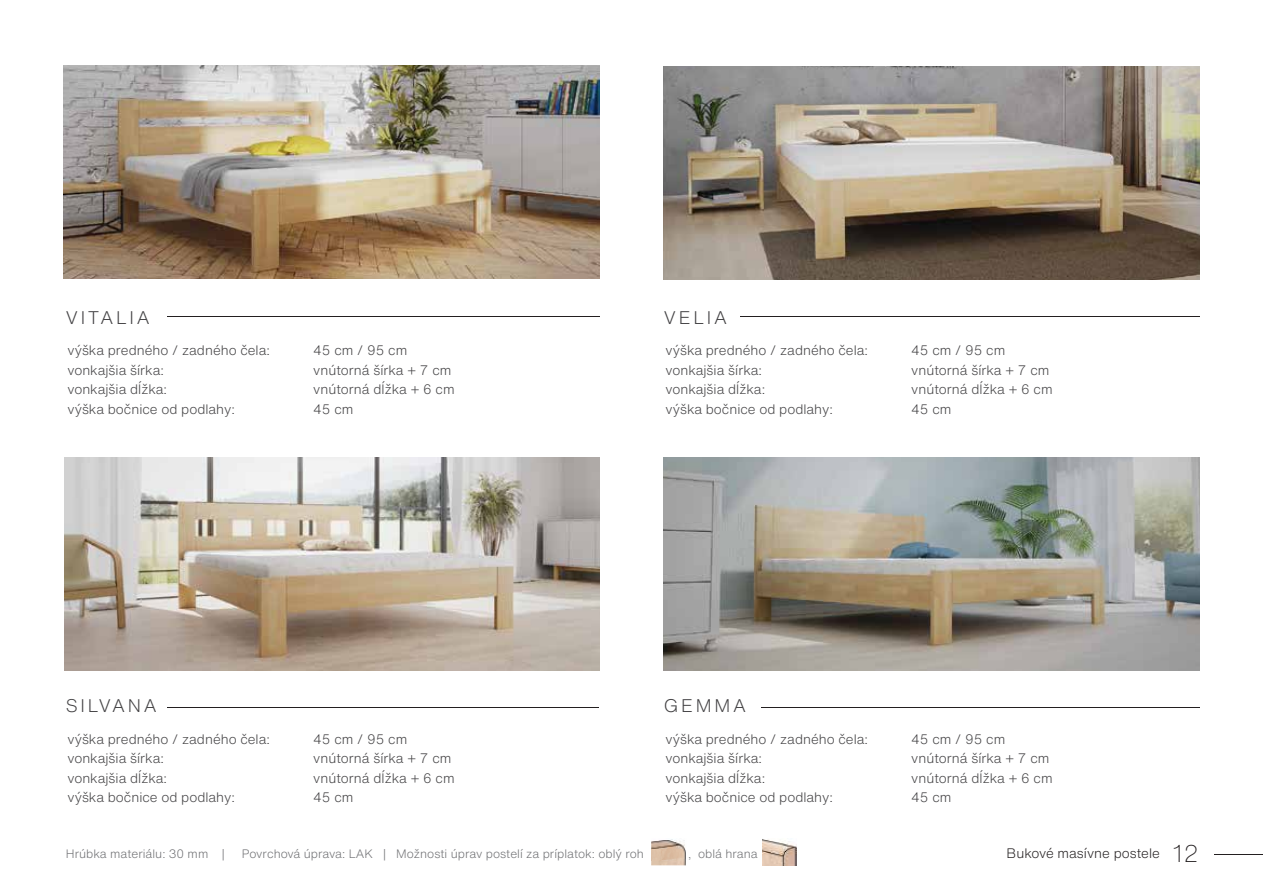
<style>
.page{position:relative;width:1263px;height:893px;background:#fff}
.page>*{position:absolute;margin:0;border:0;box-sizing:border-box;transform-origin:0 0}
.t1{font:300 18px "Helvetica Now Text";letter-spacing:.15em;color:#414042}
.t2{font:300 13.5px/19.5px "Helvetica Now Text";color:#414042}
.t3{font:300 13.5px "Helvetica Now Text";color:#231f20}
.t4{font:300 12px "Helvetica Now Text";color:#6d6e71}
.s1{font-weight:200;font-size:24px}
</style>
<div class="page">
<hr style="left:740px;top:316px;width:460px;height:1px;background:#231f20">
<hr style="left:167px;top:316px;width:433px;height:1px;background:#231f20">
<hr style="left:761px;top:707px;width:439px;height:1px;background:#231f20">
<hr style="left:167px;top:707px;width:432px;height:1px;background:#231f20">
<img style="left:664px;top:67px;width:536px;height:212px">
<img style="left:64px;top:66px;width:536px;height:212px">
<img style="left:64px;top:457px;width:535px;height:213px">
<img style="left:664px;top:457px;width:536px;height:213px">
<hr style="left:1214px;top:855px;width:49px;height:1px;background:#231f20">
<img style="left:763px;top:839px;width:33px;height:26px">
<img style="left:651px;top:839px;width:35px;height:26px">
<img style="left:651px;top:849px;width:35px;height:11px">
<h1 class="t1" style="left:66px;top:306px;width:85px">VITALIA</h1>
<p class="t2" style="left:68px;top:340px;width:204px">výška predného / zadného čela: vonkajšia šírka:<br>vonkajšia dĺžka:<br>výška bočnice od podlahy:</p>
<p class="t2" style="left:313px;top:340px;width:143px">45 cm / 95 cm vnútorná šírka + 7 cm vnútorná dĺžka + 6 cm<br>45 cm</p>
<h1 class="t1" style="left:66px;top:695px;width:92px">SILVANA</h1>
<p class="t2" style="left:68px;top:729px;width:204px">výška predného / zadného čela: vonkajšia šírka:<br>vonkajšia dĺžka:<br>výška bočnice od podlahy:</p>
<p class="t2" style="left:313px;top:729px;width:143px">45 cm / 95 cm vnútorná šírka + 7 cm vnútorná dĺžka + 6 cm<br>45 cm</p>
<h1 class="t1" style="left:664px;top:306px;width:65px">VELIA</h1>
<p class="t2" style="left:665px;top:340px;width:204px">výška predného / zadného čela: vonkajšia šírka:<br>vonkajšia dĺžka:<br>výška bočnice od podlahy:</p>
<p class="t2" style="left:911px;top:340px;width:143px">45 cm / 95 cm vnútorná šírka + 7 cm vnútorná dĺžka + 6 cm<br>45 cm</p>
<h1 class="t1" style="left:664px;top:695px;width:84px">GEMMA</h1>
<p class="t2" style="left:665px;top:729px;width:204px">výška predného / zadného čela: vonkajšia šírka:<br>vonkajšia dĺžka:<br>výška bočnice od podlahy:</p>
<p class="t2" style="left:911px;top:729px;width:143px">45 cm / 95 cm vnútorná šírka + 7 cm vnútorná dĺžka + 6 cm<br>45 cm</p>
<p class="t4" style="left:66px;top:845px;width:161px">Hrúbka materiálu: 30 mm |</p>
<p class="t4" style="left:242px;top:845px;width:404px">Povrchová úprava: LAK | Možnosti úprav postelí za príplatok: oblý roh</p>
<p class="t4" style="left:688px;top:845px;width:71px">, oblá hrana</p>
<p class="t3" style="left:1006px;top:845px;width:194px">Bukové masívne postele <span class="s1">12</span></p>
</div>
